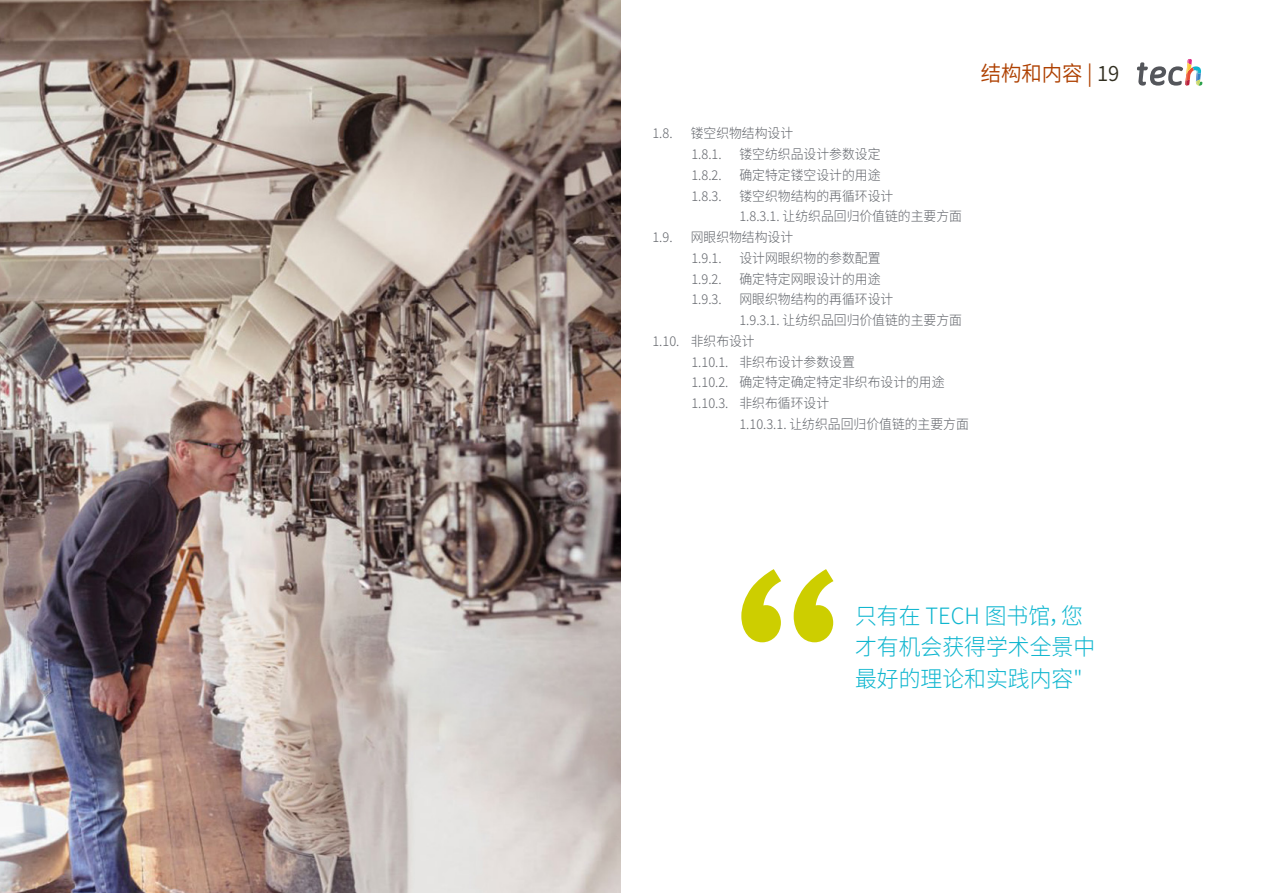
<style>
.page{position:relative;width:1263px;height:893px;background:#fff}
.page>*{position:absolute;margin:0;border:0;box-sizing:border-box;transform-origin:0 0}
.t1{font:300 22.5px/31.5px "Source Han Sans CN";color:#0fb6cf}
.t2{font:21px "Source Han Sans CN";color:#ae4000}
.t3{font:300 13.5px/20.7px "Source Han Sans CN";color:#61646a;scale:.95 1}
.s1{color:#312e20}
</style>
<div class="page">
<img style="left:0;top:0;width:621px;height:893px">
<svg style="left:1137px;top:59px;width:65px;height:27px"></svg>
<svg style="left:741px;top:569px;width:92px;height:73px"></svg>
<h2 class="t2" style="left:981px;top:61px;width:140px">结构和内容 | <span class="s1">19</span></h2>
<p class="t3" style="left:652px;top:123px;width:23px">1.8.</p>
<p class="t3" style="left:691px;top:123px;width:110px">镂空织物结构设计<br>1.8.1.</p>
<p class="t3" style="left:739px;top:144px;width:150px">镂空纺织品设计参数设定</p>
<p class="t3" style="left:691px;top:165px;width:33px">1.8.2.</p>
<p class="t3" style="left:739px;top:165px;width:150px">确定特定镂空设计的用途</p>
<p class="t3" style="left:691px;top:186px;width:33px">1.8.3.</p>
<p class="t3" style="left:739px;top:186px;width:236px">镂空织物结构的再循环设计<br>1.8.3.1. 让纺织品回归价值链的主要方面</p>
<p class="t3" style="left:652px;top:227px;width:23px">1.9.</p>
<p class="t3" style="left:691px;top:227px;width:110px">网眼织物结构设计<br>1.9.1.</p>
<p class="t3" style="left:739px;top:248px;width:150px">设计网眼织物的参数配置</p>
<p class="t3" style="left:691px;top:269px;width:33px">1.9.2.</p>
<p class="t3" style="left:739px;top:269px;width:150px">确定特定网眼设计的用途</p>
<p class="t3" style="left:691px;top:289px;width:33px">1.9.3.</p>
<p class="t3" style="left:739px;top:289px;width:164px">网眼织物结构的再循环设计</p>
<p class="t3" style="left:739px;top:310px;width:236px">1.9.3.1. 让纺织品回归价值链的主要方面</p>
<p class="t3" style="left:652px;top:331px;width:109px">1.10. 非织布设计</p>
<p class="t3" style="left:691px;top:352px;width:174px">1.10.1. 非织布设计参数设置</p>
<p class="t3" style="left:691px;top:372px;width:268px">1.10.2. 确定特定确定特定非织布设计的用途</p>
<p class="t3" style="left:691px;top:393px;width:147px">1.10.3. 非织布循环设计</p>
<p class="t3" style="left:739px;top:414px;width:243px">1.10.3.1. 让纺织品回归价值链的主要方面</p>
<h1 class="t1" style="left:855px;top:600px;width:242px">只有在 TECH 图书馆，您才有机会获得学术全景中最好的理论和实践内容"</h1>
</div>
